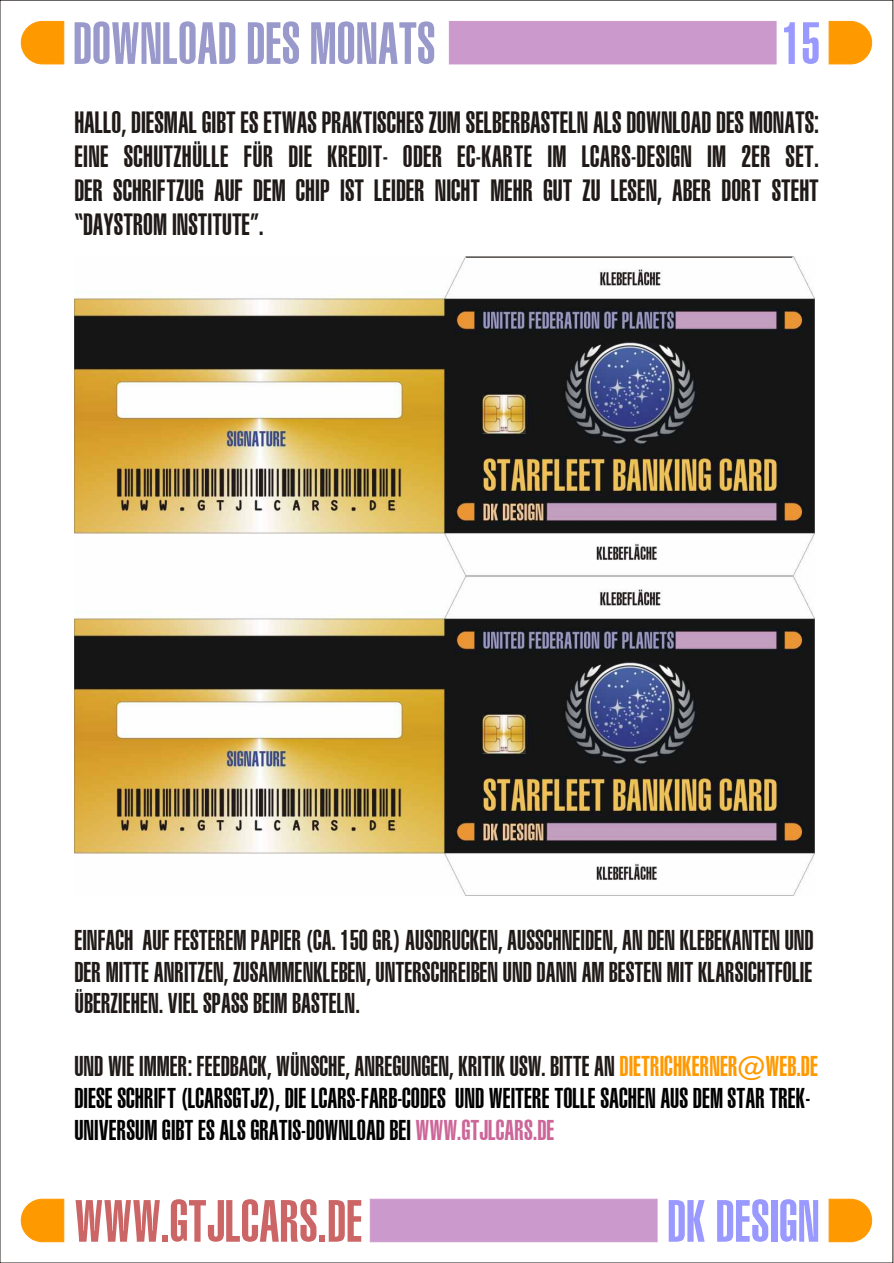
<style>
.page{position:relative;width:894px;height:1263px;background:#fff}
.page>*{position:absolute;margin:0;border:0;box-sizing:border-box;transform-origin:0 0}
.t1{font:57.9px "LCARSGTJ2";color:#c66}
.t2{font:57.9px "LCARSGTJ2";color:#99f}
.t3{font:57.75px "LCARSGTJ2";color:#99c}
.t4{font:30px/33.9px "LCARSGTJ2";color:#1f1a17;text-align:justify}
.t5{font:27.9px/31.7px "LCARSGTJ2";color:#000}
.t6{font:27.9px/31.7px "LCARSGTJ2";color:#1f1a17;text-align:justify}
.s1{color:#1f1a17}
.s2{color:#f90}
.s3{color:#c69}
</style>
<div class="page">
<svg style="left:21px;top:21px;width:43px;height:43px;background:#ffa31a"></svg>
<svg style="left:829px;top:21px;width:43px;height:43px;background:#ffa31a"></svg>
<div style="left:449px;top:21px;width:327px;height:43px;background:#c9c"></div>
<div style="left:370px;top:1199px;width:287px;height:43px;background:#c9c"></div>
<svg style="left:829px;top:1199px;width:43px;height:43px;background:#ffa31a"></svg>
<svg style="left:21px;top:1199px;width:43px;height:43px;background:#ffa31a"></svg>
<img style="left:74px;top:257px;width:741px;height:639px">
<hr style="left:466px;top:257px;width:326px;height:1px;background:#1f1a17">
<h2 class="t3" style="left:73px;top:12px;width:364px">DOWNLOAD DES MONATS</h2>
<h1 class="t2" style="left:782px;top:12px;width:40px">15</h1>
<p class="t4" style="left:74px;top:106px;width:746px">HALLO, DIESMAL GIBT ES ETWAS PRAKTISCHES ZUM SELBERBASTELN ALS DOWNLOAD DES MONATS:<br>EINE SCHUTZHÜLLE FÜR DIE KREDIT- ODER EC-KARTE IM LCARS-DESIGN IM 2ER SET.<br>DER SCHRIFTZUG AUF DEM CHIP IST LEIDER NICHT MEHR GUT ZU LESEN, ABER DORT STEHT “DAYSTROM INSTITUTE”.</p>
<p class="t6" style="left:74px;top:925px;width:741px">EINFACH AUF FESTEREM PAPIER (CA. 150 GR.) AUSDRUCKEN, AUSSCHNEIDEN, AN DEN KLEBEKANTEN UND DER MITTE ANRITZEN, ZUSAMMENKLEBEN, UNTERSCHREIBEN UND DANN AM BESTEN MIT KLARSICHTFOLIE ÜBERZIEHEN. VIEL SPASS BEIM BASTELN.</p>
<p class="t5" style="left:74px;top:1051px;width:745px"><span class="s1">UND WIE IMMER: FEEDBACK, WÜNSCHE, ANREGUNGEN, KRITIK USW. BITTE AN</span> <span class="s2">DIETRICHKERNER@WEB.DE<br></span>DIESE SCHRIFT (LCARSGTJ2), DIE LCARS-FARB-CODES UND WEITERE TOLLE SACHEN AUS DEM STAR TREK-<br>UNIVERSUM GIBT ES ALS GRATIS-DOWNLOAD BEI <span class="s3">WWW.GTJLCARS.DE</span></p>
<h1 class="t1" style="left:74px;top:1190px;width:290px">WWW.GTJLCARS.DE</h1>
<h1 class="t2" style="left:667px;top:1190px;width:154px">DK DESIGN</h1>
</div>
